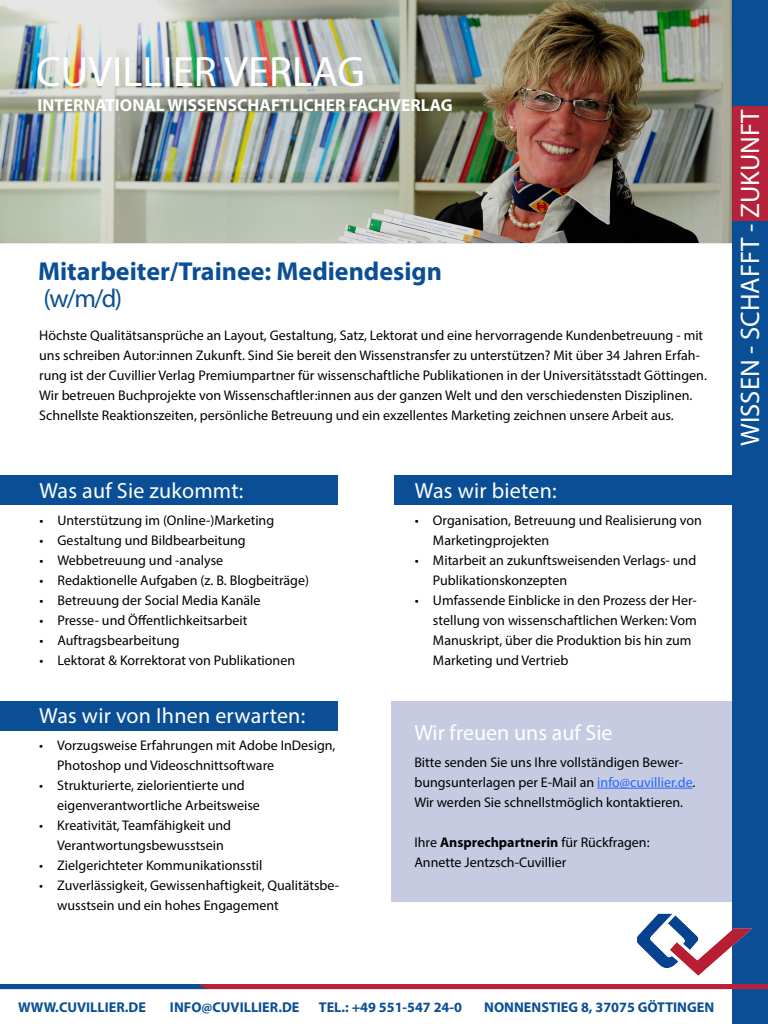
<style>
.page{position:relative;width:768px;height:1024px;background:#fff}
.page>*{position:absolute;margin:0;border:0;box-sizing:border-box;transform-origin:0 0}
.t1{font:42.7px "Myriad Pro";color:#fff}
.t2{font:26.9px "Myriad Pro";color:#fff}
.t3{font:700 26px/27px "Myriad Pro";color:#0a4f95}
.t4{font:22px "Myriad Pro";letter-spacing:.01em;color:#fff}
.t5{font:700 17.4px "Myriad Pro";color:#fff}
.t6{font:700 14.2px "Myriad Pro";color:#0a4f95}
.t7{font:14px/20px "Myriad Pro";color:#000}
.s1{font-weight:400}
.s2{color:#2568ff}
.s3{font-weight:700}
</style>
<div class="page">
<div style="left:391px;top:701px;width:358px;height:200px;background:#c7cbe1"></div>
<div style="left:394px;top:475px;width:359px;height:30px;background:#0a4f95"></div>
<div style="left:0;top:701px;width:337px;height:30px;background:#0a4f95"></div>
<div style="left:0;top:475px;width:337px;height:30px;background:#0a4f95"></div>
<div style="left:733px;top:0;width:35px;height:1024px;background:#0a4f95"></div>
<div style="left:733px;top:107px;width:35px;height:114px;background:#b6223b"></div>
<svg style="left:0;top:984px;width:768px;height:5px;background:#882d52"></svg>
<img style="left:637px;top:906px;width:116px;height:74px">
<hr style="left:597px;top:788px;width:96px;height:1px;background:#2568ff">
<img style="left:0;top:0;width:733px;height:243px">
<p class="t1" style="left:36px;top:45px;width:331px">CUVILLIER VERLAG</p>
<p class="t5" style="left:37px;top:94px;width:417px">INTERNATIONAL WISSENSCHAFTLICHER FACHVERLAG</p>
<p class="t3" style="left:38px;top:256px;width:405px">Mitarbeiter/Trainee: Mediendesign <span class="s1">(w/m/d)</span></p>
<p class="t7" style="left:39px;top:325px;width:669px">Höchste Qualitätsansprüche an Layout, Gestaltung, Satz, Lektorat und eine hervorragende Kundenbetreuung - mit uns schreiben Autor:innen Zukunft. Sind Sie bereit den Wissenstransfer zu unterstützen? Mit über 34 Jahren Erfah&shy;rung ist der Cuvillier Verlag Premiumpartner für wissenschaftliche Publikationen in der Universitätsstadt Göttingen.<br>Wir betreuen Buchprojekte von Wissenschaftler:innen aus der ganzen Welt und den verschiedensten Disziplinen.<br>Schnellste Reaktionszeiten, persönliche Betreuung und ein exzellentes Marketing zeichnen unsere Arbeit aus.</p>
<p class="t4" style="left:40px;top:477px;width:205px">Was auf Sie zukommt:</p>
<p class="t7" style="left:40px;top:510px;width:236px">• Unterstützung im (Online-)Marketing</p>
<p class="t7" style="left:40px;top:530px;width:208px">• Gestaltung und Bildbearbeitung</p>
<p class="t7" style="left:40px;top:550px;width:185px">• Webbetreuung und -analyse</p>
<p class="t7" style="left:40px;top:570px;width:271px">• Redaktionelle Aufgaben (z. B. Blogbeiträge)</p>
<p class="t7" style="left:40px;top:590px;width:223px">• Betreuung der Social Media Kanäle</p>
<p class="t7" style="left:40px;top:610px;width:209px">• Presse- und Öffentlichkeitsarbeit</p>
<p class="t7" style="left:40px;top:630px;width:142px">• Auftragsbearbeitung</p>
<p class="t7" style="left:40px;top:650px;width:257px">• Lektorat &amp; Korrektorat von Publikationen</p>
<p class="t4" style="left:39px;top:702px;width:268px">Was wir von Ihnen erwarten:</p>
<p class="t7" style="left:57px;top:735px;width:280px;text-indent:-18px">• Vorzugsweise Erfahrungen mit Adobe InDesign,<br>Photoshop und Videoschnittsoftware</p>
<p class="t7" style="left:57px;top:775px;width:204px;text-indent:-18px">• Strukturierte, zielorientierte und eigenverantwortliche Arbeitsweise</p>
<p class="t7" style="left:57px;top:815px;width:175px;text-indent:-18px">• Kreativität, Teamfähigkeit und<br>Verantwortungsbewusstsein</p>
<p class="t7" style="left:39px;top:855px;width:225px">• Zielgerichteter Kommunikationsstil</p>
<p class="t7" style="left:57px;top:875px;width:284px;text-indent:-18px">• Zuverlässigkeit, Gewissenhaftigkeit, Qualitätsbe&shy;wusstsein und ein hohes Engagement</p>
<p class="t4" style="left:415px;top:477px;width:143px">Was wir bieten:</p>
<p class="t7" style="left:433px;top:510px;width:270px;text-indent:-18px">• Organisation, Betreuung und Realisierung von<br>Marketingprojekten</p>
<p class="t7" style="left:433px;top:550px;width:265px;text-indent:-18px">• Mitarbeit an zukunftsweisenden Verlags- und<br>Publikationskonzepten</p>
<p class="t7" style="left:433px;top:590px;width:265px;text-indent:-18px">• Umfassende Einblicke in den Prozess der Her&shy;stellung von wissenschaftlichen Werken: Vom Manuskript, über die Produktion bis hin zum Marketing und Vertrieb</p>
<p class="t4" style="left:414px;top:719px;width:200px">Wir freuen uns auf Sie</p>
<p class="t7" style="left:414px;top:752px;width:283px">Bitte senden Sie uns Ihre vollständigen Bewer&shy;bungsunterlagen per E-Mail an <span class="s2">info@cuvillier.de</span>.<br>Wir werden Sie schnellstmöglich kontaktieren.</p>
<p class="t7" style="left:414px;top:832px;width:237px">Ihre <span class="s3">Ansprechpartnerin</span> für Rückfragen:</p>
<p class="t7" style="left:414px;top:852px;width:154px">Annette Jentzsch-Cuvillier</p>
<p class="t2" style="left:734px;top:446px;width:338px;rotate:-90deg">WISSEN - SCHAFFT - ZUKUNFT</p>
<p class="t6" style="left:18px;top:998px;width:129px">WWW.CUVILLIER.DE</p>
<p class="t6" style="left:170px;top:998px;width:131px">INFO@CUVILLIER.DE</p>
<p class="t6" style="left:319px;top:998px;width:145px">TEL.: +49 551-547 24-0</p>
<p class="t6" style="left:484px;top:998px;width:231px">NONNENSTIEG 8, 37075 GÖTTINGEN</p>
</div>
